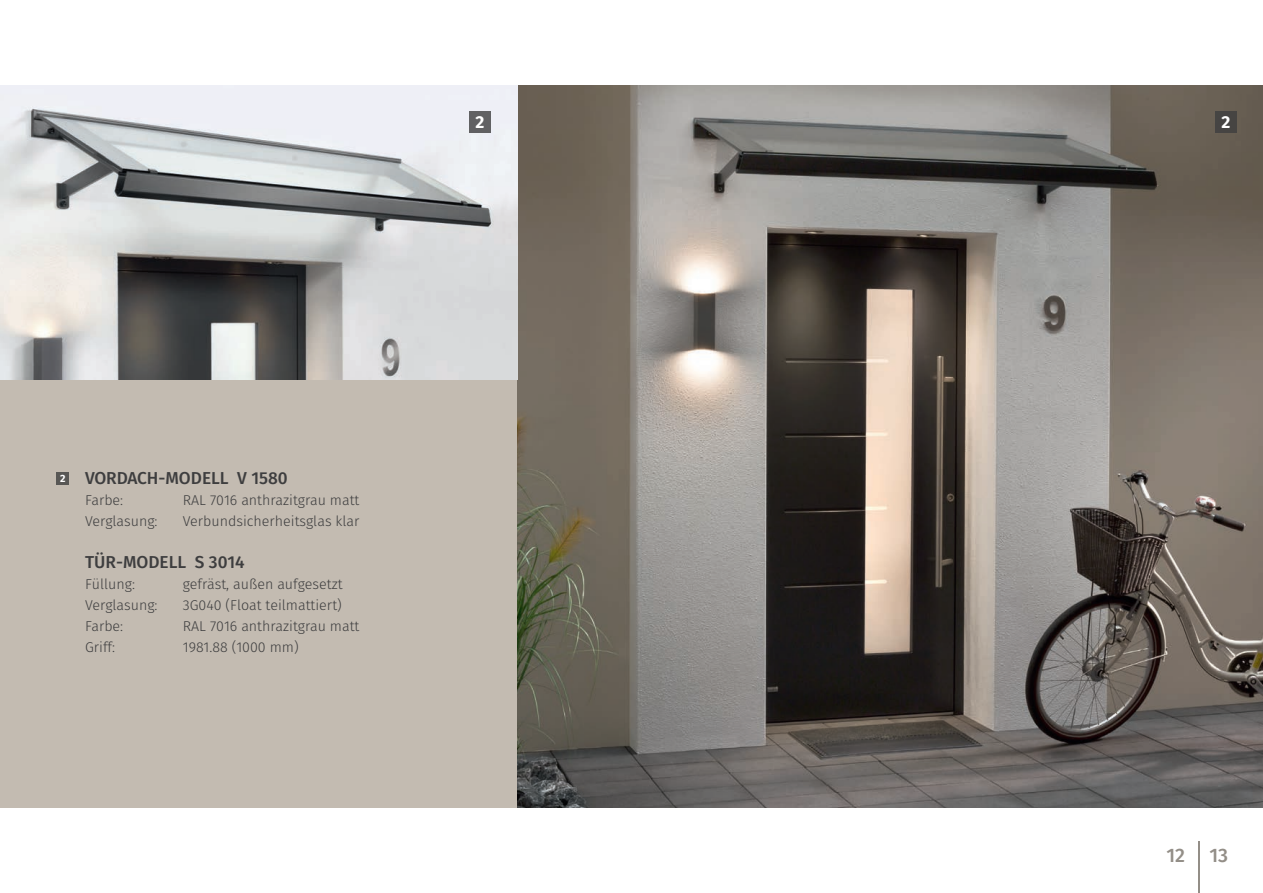
<style>
.page{position:relative;width:1263px;height:893px;background:#fff}
.page>*{position:absolute;margin:0;border:0;box-sizing:border-box;transform-origin:0 0}
.t1{font:500 19.5px "Fira Sans";color:#938e87}
.t2{font:500 17.25px "Fira Sans";color:#3e3e3f}
.t3{font:700 17.25px "Fira Sans";color:#fff}
.t4{font:300 14.25px "Fira Sans";color:#3e3e3f}
.t5{font:700 10.5px "Fira Sans";color:#fff}
</style>
<div class="page">
<div style="left:0;top:85px;width:1263px;height:723px;background:#c3bbb1"></div>
<img style="left:517px;top:85px;width:746px;height:723px">
<div style="left:1215px;top:112px;width:22px;height:21px;background:#464443"></div>
<div style="left:57px;top:472px;width:12px;height:12px;background:#585755"></div>
<img style="left:0;top:85px;width:517px;height:294px">
<div style="left:469px;top:112px;width:22px;height:21px;background:#616163"></div>
<hr style="left:1198px;top:841px;width:2px;height:52px;background:#938e87">
<p class="t3" style="left:475px;top:107px;width:10px">2</p>
<p class="t5" style="left:60px;top:469px;width:7px">2</p>
<p class="t2" style="left:85px;top:464px;width:204px">VORDACH-MODELL V 1580</p>
<p class="t4" style="left:85px;top:490px;width:40px">Farbe:</p>
<p class="t4" style="left:183px;top:490px;width:178px">RAL 7016 anthrazitgrau matt</p>
<p class="t4" style="left:85px;top:511px;width:74px">Verglasung:</p>
<p class="t4" style="left:183px;top:511px;width:178px">Verbundsicherheitsglas klar</p>
<p class="t2" style="left:85px;top:548px;width:161px">TÜR-MODELL S 3014</p>
<p class="t4" style="left:85px;top:574px;width:51px">Füllung:</p>
<p class="t4" style="left:183px;top:574px;width:161px">gefräst, außen aufgesetzt</p>
<p class="t4" style="left:85px;top:595px;width:74px">Verglasung:</p>
<p class="t4" style="left:183px;top:595px;width:160px">3G040 (Float teilmattiert)</p>
<p class="t4" style="left:85px;top:616px;width:40px">Farbe:</p>
<p class="t4" style="left:183px;top:616px;width:178px">RAL 7016 anthrazitgrau matt</p>
<p class="t4" style="left:85px;top:637px;width:32px">Griff:</p>
<p class="t4" style="left:183px;top:637px;width:117px">1981.88 (1000 mm)</p>
<p class="t3" style="left:1221px;top:107px;width:10px">2</p>
<h1 class="t1" style="left:1166px;top:840px;width:20px">12</h1>
<h1 class="t1" style="left:1209px;top:840px;width:20px">13</h1>
</div>
